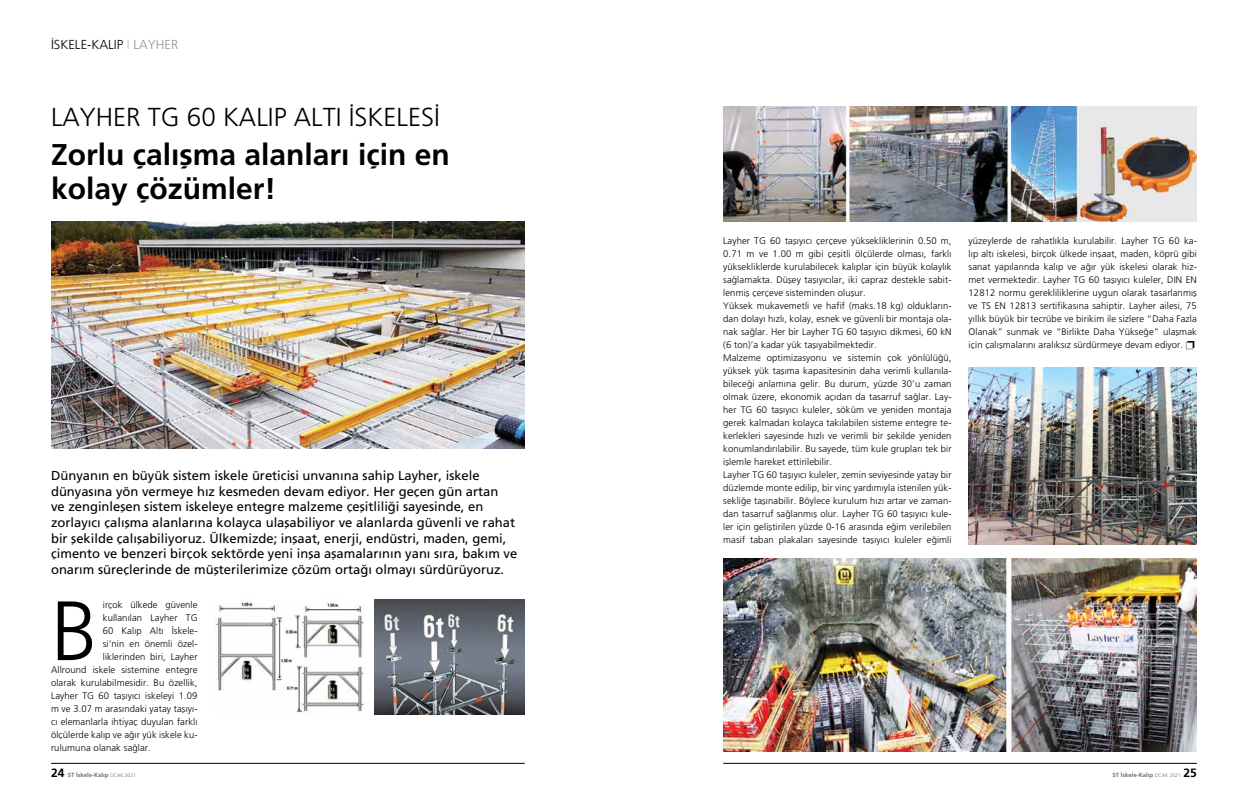
<style>
.page{position:relative;width:1248px;height:808px;background:#fff}
.page>*{position:absolute;margin:0;border:0;box-sizing:border-box;transform-origin:0 0}
.t1{font:84px "Frutiger Tr Light Nr";color:#000}
.t2{font:700 30px/34px "Frutiger Tr";color:#000}
.t3{font:26px "Frutiger Tr Light Nr";color:#000}
.t4{font:13px/15.6px "Frutiger Tr";color:#000}
.t5{font:13px "Frutiger Tr Light Nr";color:#000}
.t6{font:700 12px "Frutiger Tr";color:#000}
.t7{font:9.5px/13px "Frutiger Tr Light Nr";letter-spacing:.01em;color:#000}
.t8{font:700 6px "Frutiger Tr";color:#6d6e71}
.s1{color:#b1b4b6}
.s2{color:#939598}
.s3{font-family:"Frutiger Black Nr Tr"}
.s4{font-size:12px;color:#000}
.s5{font-family:"Frutiger Tr Light Nr";font-weight:400;font-size:5px}
</style>
<div class="page">
<img style="left:723px;top:106px;width:473px;height:115px">
<img style="left:723px;top:558px;width:473px;height:193px">
<img style="left:968px;top:367px;width:228px;height:178px">
<img style="left:215px;top:601px;width:149px;height:112px">
<img style="left:375px;top:600px;width:149px;height:115px">
<img style="left:51px;top:222px;width:473px;height:226px">
<hr style="left:51px;top:763px;width:473px;height:1px;background:#000">
<hr style="left:723px;top:763px;width:473px;height:1px;background:#000">
<h3 class="t5" style="left:51px;top:38px;width:129px">İSKELE-KALIP <span class="s1">l</span> <span class="s2">LAYHER</span></h3>
<h3 class="t3" style="left:51px;top:102px;width:390px">LAYHER TG 60 KALIP ALTI İSKELESİ</h3>
<h2 class="t2" style="left:51px;top:137px;width:400px">Zorlu çalışma alanları için en kolay çözümler!</h2>
<p class="t4" style="left:51px;top:468px;width:467px">Dünyanın en büyük sistem iskele üreticisi unvanına sahip Layher, iskele dünyasına yön vermeye hız kesmeden devam ediyor. Her geçen gün artan<br>ve zenginleşen sistem iskeleye entegre malzeme çeşitliliği sayesinde, en zorlayıcı çalışma alanlarına kolayca ulaşabiliyor ve alanlarda güvenli ve rahat bir şekilde çalışabiliyoruz. Ülkemizde; inşaat, enerji, endüstri, maden, gemi, çimento ve benzeri birçok sektörde yeni inşa aşamalarının yanı sıra, bakım ve onarım süreçlerinde de müşterilerimize çözüm ortağı olmayı sürdürüyoruz.</p>
<h1 class="t1" style="left:51px;top:583px;width:48px">B</h1>
<p class="t7" style="left:103px;top:598px;width:96px">irçok ülkede güvenle</p>
<p class="t7" style="left:103px;top:611px;width:96px">kullanılan Layher TG</p>
<p class="t7" style="left:103px;top:624px;width:96px">60 Kalıp Altı İskele-</p>
<p class="t7" style="left:103px;top:637px;width:96px">si’nin en önemli özel-</p>
<p class="t7" style="left:103px;top:650px;width:96px">liklerinden biri, Layher</p>
<p class="t7" style="left:51px;top:663px;width:148px">Allround iskele sistemine entegre</p>
<p class="t7" style="left:51px;top:676px;width:148px">olarak kurulabilmesidir. Bu özellik,</p>
<p class="t7" style="left:51px;top:689px;width:148px">Layher TG 60 taşıyıcı iskeleyi 1.09</p>
<p class="t7" style="left:51px;top:702px;width:148px">m ve 3.07 m arasındaki yatay taşıyı-</p>
<p class="t7" style="left:51px;top:715px;width:148px">cı elemanlarla ihtiyaç duyulan farklı</p>
<p class="t7" style="left:51px;top:728px;width:148px">ölçülerde kalıp ve ağır yük iskele ku-</p>
<p class="t7" style="left:51px;top:741px;width:101px">rulumuna olanak sağlar.</p>
<p class="t7" style="left:723px;top:234px;width:230px">Layher TG 60 taşıyıcı çerçeve yüksekliklerinin 0.50 m, 0.71 m ve 1.00 m gibi çeşitli ölçülerde olması, farklı yüksekliklerde kurulabilecek kalıplar için büyük kolaylık sağlamakta. Düşey taşıyıcılar, iki çapraz destekle sabit&shy;lenmiş çerçeve sisteminden oluşur.<br>Yüksek mukavemetli ve hafif (maks.18 kg) oldukların&shy;dan dolayı hızlı, kolay, esnek ve güvenli bir montaja ola&shy;nak sağlar. Her bir Layher TG 60 taşıyıcı dikmesi, 60 kN (6 ton)’a kadar yük taşıyabilmektedir.<br>Malzeme optimizasyonu ve sistemin çok yönlülüğü, yüksek yük taşıma kapasitesinin daha verimli kullanıla&shy;bileceği anlamına gelir. Bu durum, yüzde 30’u zaman olmak üzere, ekonomik açıdan da tasarruf sağlar. Lay&shy;her TG 60 taşıyıcı kuleler, söküm ve yeniden montaja gerek kalmadan kolayca takılabilen sisteme entegre te&shy;kerlekleri sayesinde hızlı ve verimli bir şekilde yeniden konumlandırılabilir. Bu sayede, tüm kule grupları tek bir işlemle hareket ettirilebilir.<br>Layher TG 60 taşıyıcı kuleler, zemin seviyesinde yatay bir düzlemde monte edilip, bir vinç yardımıyla istenilen yük&shy;sekliğe taşınabilir. Böylece kurulum hızı artar ve zaman&shy;dan tasarruf sağlanmış olur. Layher TG 60 taşıyıcı kule&shy;ler için geliştirilen yüzde 0-16 arasında eğim verilebilen masif taban plakaları sayesinde taşıyıcı kuleler eğimli</p>
<p class="t7" style="left:968px;top:234px;width:230px;text-align:justify">yüzeylerde de rahatlıkla kurulabilir. Layher TG 60 ka&shy;lıp altı iskelesi, birçok ülkede inşaat, maden, köprü gibi sanat yapılarında kalıp ve ağır yük iskelesi olarak hiz&shy;met vermektedir. Layher TG 60 taşıyıcı kuleler, DIN EN 12812 normu gerekliliklerine uygun olarak tasarlanmış ve TS EN 12813 sertifikasına sahiptir. Layher ailesi, 75 yıllık büyük bir tecrübe ve birikim ile sizlere “Daha Fazla Olanak” sunmak ve “Birlikte Daha Yükseğe” ulaşmak için çalışmalarını aralıksız sürdürmeye devam ediyor. <span class="s3">¡</span></p>
<p class="t8" style="left:51px;top:771px;width:86px"><span class="s4">24</span> ST İskele-Kalıp <span class="s5">OCAK 2021</span></p>
<p class="t8" style="left:1112px;top:771px;width:70px">ST İskele-Kalıp <span class="s5">OCAK 2021</span></p>
<p class="t6" style="left:1183px;top:765px;width:15px">25</p>
</div>
